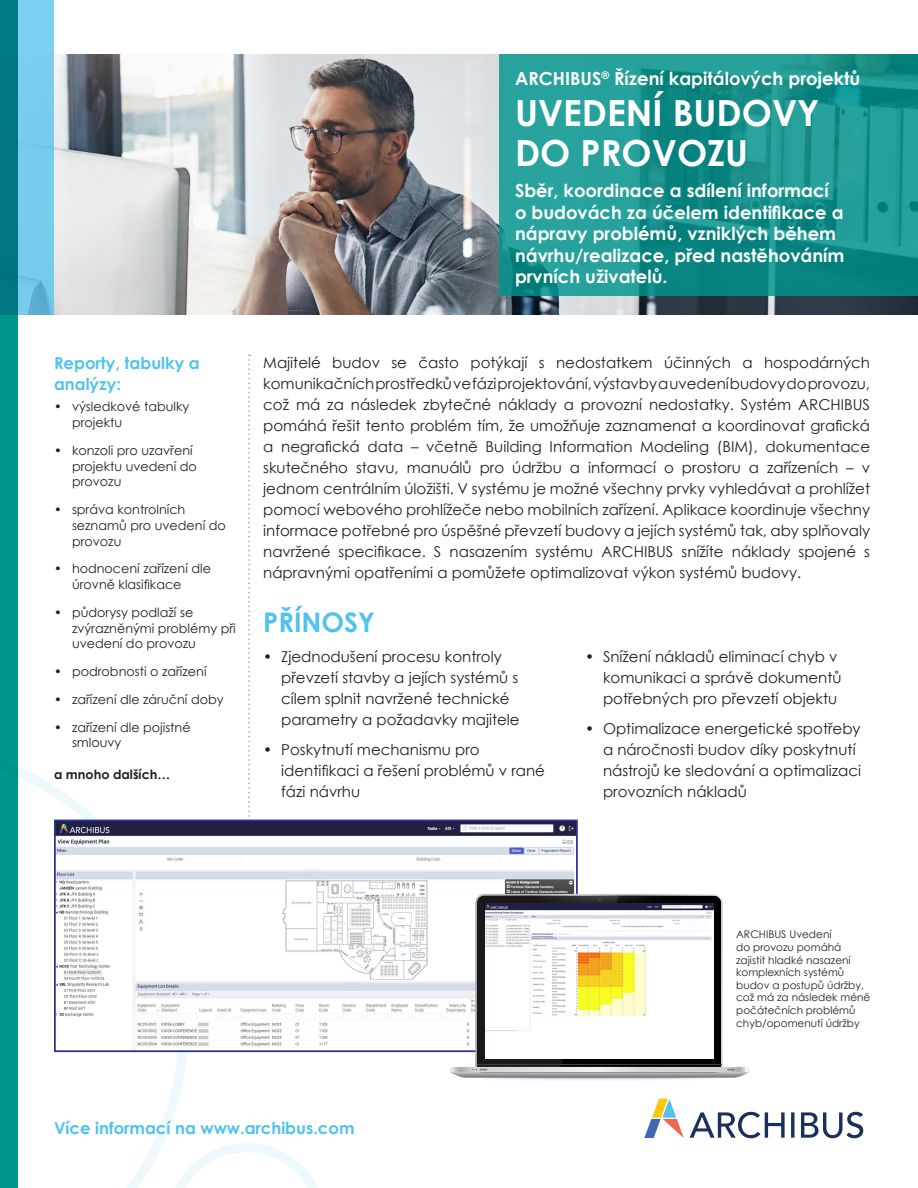
<style>
.page{position:relative;width:918px;height:1188px;background:#fff}
.page>*{position:absolute;margin:0;border:0;box-sizing:border-box;transform-origin:0 0}
.Page1__Title{font:700 36px/40.5px "Century Gothic";color:#fff}
.Page1__Head1{font:700 27px "Century Gothic";color:#51c2ed}
.Page1__Subhead_Below{font:700 18px/21.6px "Century Gothic";color:#fff}
.Page1__Subhead_Above{font:700 18px "Century Gothic";color:#fff}
.Page1__Sidebar_Subhe{font:700 16.5px/21px "Century Gothic";color:#51c2ed}
.Page1__Intro_Text{font:15px/21px "Century Gothic";color:#231f20;text-align:justify}
.Page1__Bulleted_Text{font:15px/21px "Century Gothic";color:#231f20}
.Page1__Sidebar_Bulle{font:12.75px/15.8px "Century Gothic";color:#231f20}
.t1{font:700 12.75px "Century Gothic";color:#231f20}
.Caption_White{font:10.5px/12.6px "Century Gothic";color:#231f20}
</style>
<div class="page">
<svg style="left:188px;top:1143px;width:130px;height:45px"></svg>
<svg style="left:18px;top:767px;width:170px;height:421px"></svg>
<svg style="left:644px;top:1099px;width:40px;height:39px"></svg>
<svg style="left:690px;top:1112px;width:173px;height:26px"></svg>
<img style="left:54px;top:54px;width:864px;height:261px">
<div style="left:0;top:0;width:54px;height:315px;background:#78cded"></div>
<svg style="left:248px;top:355px;width:2px;height:465px"></svg>
<svg style="left:0;top:0;width:18px;height:1188px;background:#008d8b"></svg>
<svg style="left:499px;top:54px;width:419px;height:241px;background:#19948f"></svg>
<img style="left:57px;top:823px;width:518px;height:226px">
<div style="left:54px;top:820px;width:524px;height:232px;border:2px solid #2e3092"></div>
<svg style="left:450px;top:894px;width:299px;height:186px"></svg>
<hr style="left:477px;top:1064px;width:244px;height:1px;background:#404041">
<img style="left:485px;top:903px;width:228px;height:129px">
<p class="Page1__Subhead_Above" style="left:515px;top:65px;width:347px">ARCHIBUS<sup>®</sup> Řízení kapitálových projektů</p>
<p class="Page1__Title" style="left:515px;top:91px;width:306px">UVEDENÍ BUDOVY<br>DO PROVOZU</p>
<p class="Page1__Subhead_Below" style="left:515px;top:179px;width:331px">Sběr, koordinace a sdílení informací o budovách za účelem identifikace a nápravy problémů, vzniklých během návrhu/realizace, před nastěhováním prvních uživatelů.</p>
<p class="Page1__Sidebar_Subhe" style="left:54px;top:351px;width:147px">Reporty, tabulky a analýzy:</p>
<p class="Page1__Sidebar_Bulle" style="left:72px;top:399px;width:119px;text-indent:-18px">• výsledkové tabulky projektu</p>
<p class="Page1__Sidebar_Bulle" style="left:72px;top:442px;width:126px;text-indent:-18px">• konzoli pro uzavření projektu uvedení do provozu</p>
<p class="Page1__Sidebar_Bulle" style="left:72px;top:502px;width:155px;text-indent:-18px">• správa kontrolních seznamů pro uvedení do provozu</p>
<p class="Page1__Sidebar_Bulle" style="left:72px;top:561px;width:141px;text-indent:-18px">• hodnocení zařízení dle úrovně klasifikace</p>
<p class="Page1__Sidebar_Bulle" style="left:72px;top:604px;width:165px;text-indent:-18px">• půdorysy podlaží se zvýrazněnými problémy při uvedení do provozu</p>
<p class="Page1__Sidebar_Bulle" style="left:54px;top:664px;width:154px">• podrobnosti o zařízení</p>
<p class="Page1__Sidebar_Bulle" style="left:54px;top:691px;width:171px">• zařízení dle záruční doby</p>
<p class="Page1__Sidebar_Bulle" style="left:72px;top:719px;width:120px;text-indent:-18px">• zařízení dle pojistné smlouvy</p>
<p class="t1" style="left:54px;top:765px;width:118px">a mnoho dalších…</p>
<p class="Page1__Intro_Text" style="left:263px;top:351px;width:608px">Majitelé budov se často potýkají s nedostatkem účinných a hospodárných komunikačníchprostředkůvefáziprojektování,výstavbyauvedeníbudovydoprovozu, což má za následek zbytečné náklady a provozní nedostatky. Systém ARCHIBUS pomáhá řešit tento problém tím, že umožňuje zaznamenat a koordinovat grafická a negrafická data – včetně Building Information Modeling (BIM), dokumentace skutečného stavu, manuálů pro údržbu a informací o prostoru a zařízeních – v jednom centrálním úložišti. V systému je možné všechny prvky vyhledávat a prohlížet pomocí webového prohlížeče nebo mobilních zařízení. Aplikace koordinuje všechny informace potřebné pro úspěšné převzetí budovy a jejích systémů tak, aby splňovaly navržené specifikace. S nasazením systému ARCHIBUS snížíte náklady spojené s nápravnými opatřeními a pomůžete optimalizovat výkon systémů budovy.</p>
<p class="Page1__Head1" style="left:263px;top:602px;width:113px">PŘÍNOSY</p>
<p class="Page1__Bulleted_Text" style="left:281px;top:646px;width:240px;text-indent:-18px">• Zjednodušení procesu kontroly převzetí stavby a jejích systémů s cílem splnit navržené technické parametry a požadavky majitele</p>
<p class="Page1__Bulleted_Text" style="left:281px;top:739px;width:265px;text-indent:-18px">• Poskytnutí mechanismu pro identifikaci a řešení problémů v rané fázi návrhu</p>
<p class="Page1__Bulleted_Text" style="left:603px;top:646px;width:240px;text-indent:-18px">• Snížení nákladů eliminací chyb v komunikaci a správě dokumentů potřebných pro převzetí objektu</p>
<p class="Page1__Bulleted_Text" style="left:603px;top:718px;width:260px;text-indent:-18px">• Optimalizace energetické spotřeby a náročnosti budov díky poskytnutí nástrojů ke sledování a optimalizaci provozních nákladů</p>
<p class="Caption_White" style="left:736px;top:928px;width:136px">ARCHIBUS Uvedení<br>do provozu pomáhá zajistit hladké nasazení komplexních systémů budov a postupů údržby, což má za následek méně počátečních problémů chyb/opomenutí údržby</p>
<p class="Page1__Sidebar_Subhe" style="left:54px;top:1117px;width:302px">Více informací na www.archibus.com</p>
</div>
